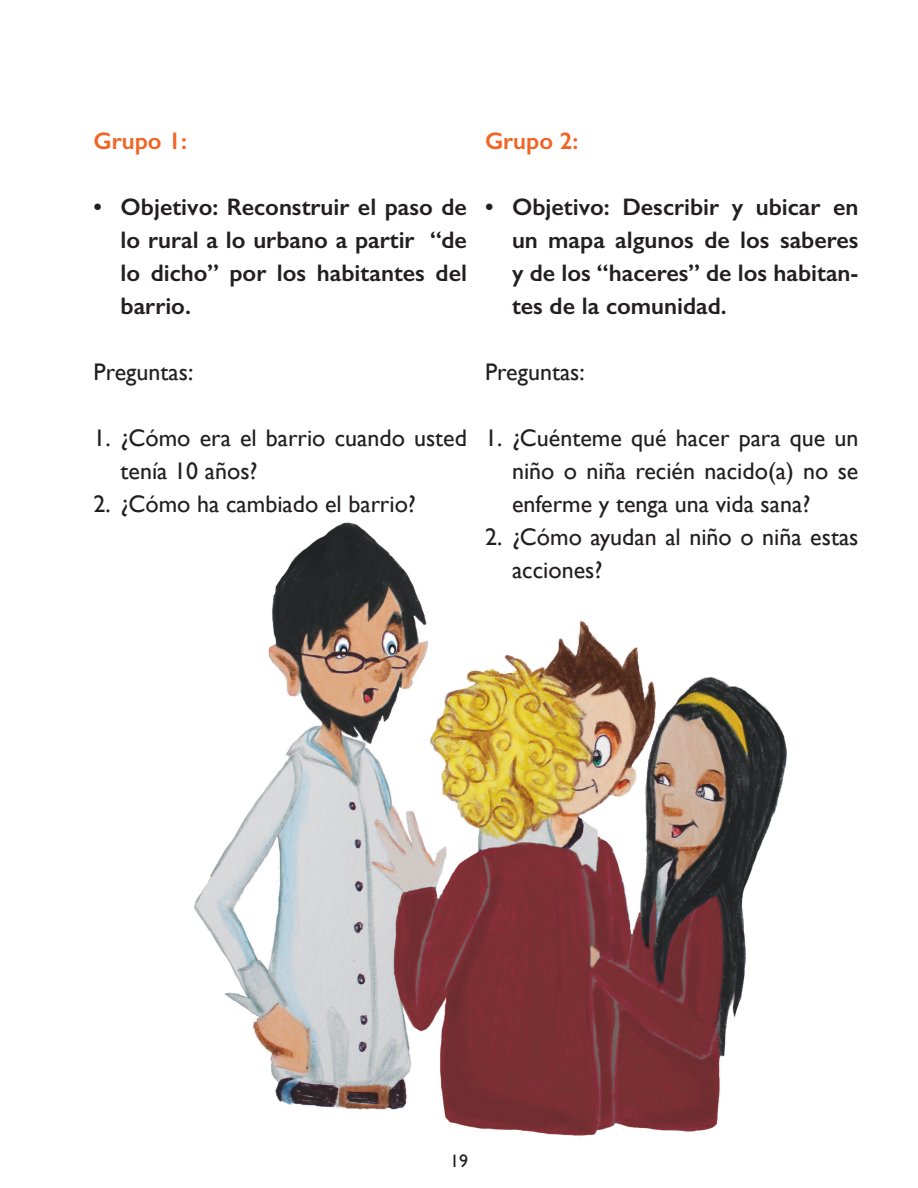
<style>
.page{position:relative;width:918px;height:1188px;background:#fff}
.page>*{position:absolute;margin:0;border:0;box-sizing:border-box;transform-origin:0 0}
.t1{font:24px/33px "Gill Sans";color:#231f20}
.t2{font:600 24px/33px "Gill Sans";color:#231f20;text-align:justify}
.t3{font:600 24px "Gill Sans";color:#f26424}
.t4{font:18px "Gill Sans";color:#231f20}
</style>
<div class="page">
<img style="left:193px;top:522px;width:594px;height:617px">
<p class="t3" style="left:94px;top:127px;width:95px">Grupo 1:</p>
<p class="t2" style="left:121px;top:190px;width:348px;text-indent:-27px">• Objetivo: Reconstruir el paso de lo rural a lo urbano a partir “de lo dicho” por los habitantes del barrio.</p>
<p class="t3" style="left:485px;top:127px;width:95px">Grupo 2:</p>
<p class="t2" style="left:512px;top:190px;width:348px;text-indent:-27px">• Objetivo: Describir y ubicar en un mapa algunos de los saberes y de los “haceres” de los habitan&shy;tes de la comunidad.</p>
<p class="t1" style="left:94px;top:355px;width:101px">Preguntas:</p>
<p class="t1" style="left:121px;top:421px;width:348px;text-indent:-27px">1. ¿Cómo era el barrio cuando usted tenía 10 años?</p>
<p class="t1" style="left:94px;top:487px;width:324px">2. ¿Cómo ha cambiado el barrio?</p>
<p class="t1" style="left:485px;top:355px;width:101px">Preguntas:</p>
<p class="t1" style="left:512px;top:421px;width:348px;text-align:justify;text-indent:-27px">1. ¿Cuénteme qué hacer para que un niño o niña recién nacido(a) no se enferme y tenga una vida sana?</p>
<p class="t1" style="left:512px;top:520px;width:348px;text-indent:-27px">2. ¿Cómo ayudan al niño o niña estas acciones?</p>
<p class="t4" style="left:450px;top:1151px;width:19px">19</p>
</div>
